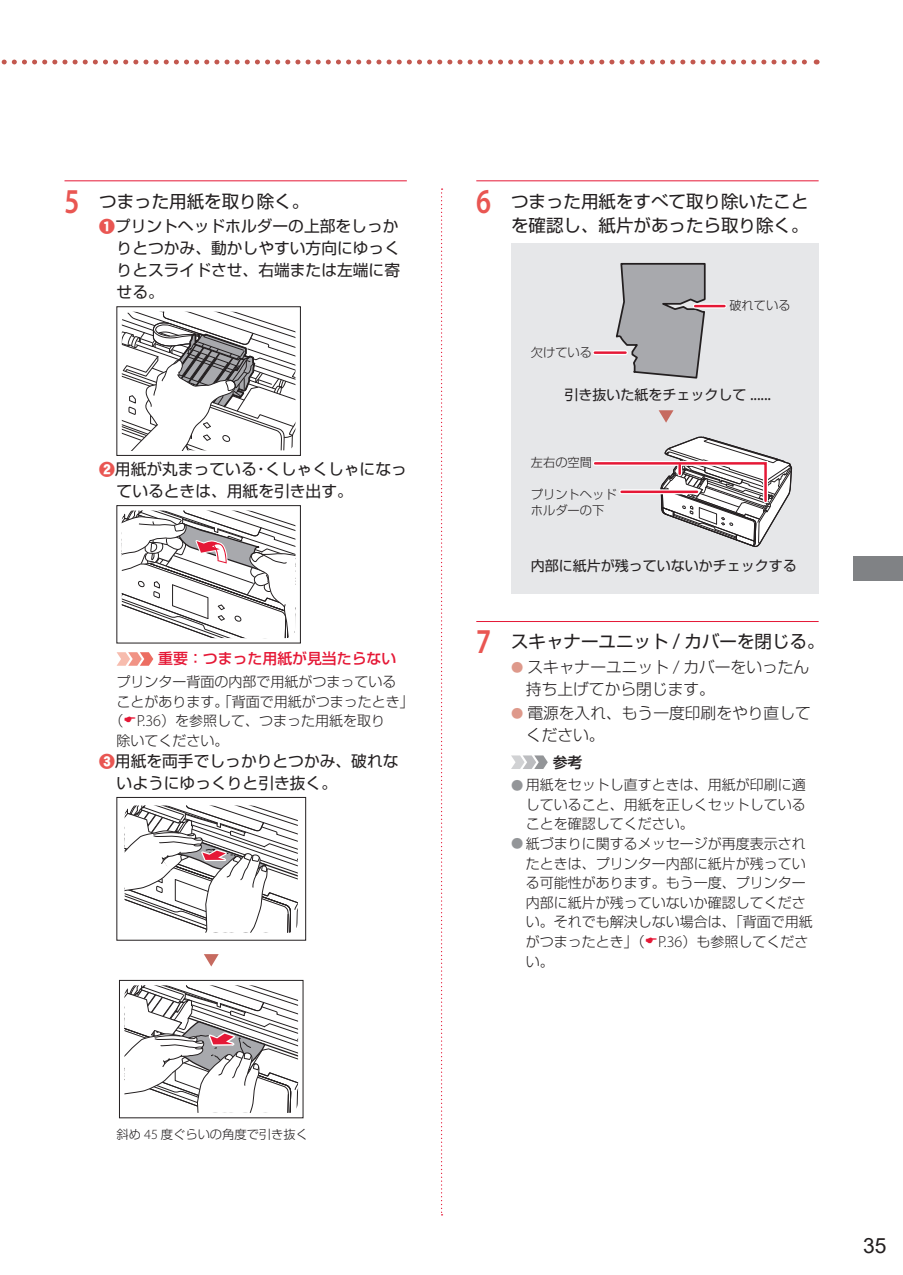
<style>
.page{position:relative;width:903px;height:1275px;background:#fff}
.page>*{position:absolute;margin:0;border:0;box-sizing:border-box;transform-origin:0 0}
.t1{font:21px "Arial";color:#231f20}
.t2{font:17.5px/24.8px "Shin Go Pro";color:#231f20;text-align:right}
.t3{font:15.75px/22.1px "Shin Go Pro";color:#231f20}
.t4{font:300 15.75px/22.1px "Shin Go Pro";color:#231f20}
.t5{font:500 14.88px "Shin Go Pro";color:#e51836}
.t6{font:500 14.88px "Shin Go Pro";color:#231f20}
.t7{font:300 14px/19.6px "Shin Go Pro";color:#231f20;text-align:justify}
.t8{font:14px "Shin Go Pro";color:#231f20}
.t9{font:300 12.25px/15.8px "Shin Go Pro";color:#231f20}
.s1{font-family:"Myriad Pro";font-weight:600;font-size:35px;color:#e95652}
.s2{font-family:"canon round num";color:#e95652}
.s3{font-family:"Myriad Pro";font-size:16.1px}
.s4{font-family:"Myriad Pro";font-size:14.17px}
.s5{font-family:"Myriad Pro";font-size:16.8px}
.s6{font-family:"Myriad Pro";font-size:21px}
.s7{font-weight:400;font-size:12.25px;color:#de998b}
.s8{font-family:"Myriad Pro";font-size:18.03px}
.s9{font-weight:400;font-size:12.25px;color:#939598}
</style>
<div class="page">
<svg style="left:1px;top:60px;width:816px;height:4px"></svg>
<svg style="left:441px;top:189px;width:1px;height:1026px"></svg>
<div style="left:853px;top:556px;width:50px;height:24px;background:#808285"></div>
<hr style="left:64px;top:181px;width:343px;height:1px;background:#e51836">
<svg style="left:122px;top:312px;width:173px;height:138px"></svg>
<div style="left:117px;top:306px;width:184px;height:150px;border:1px solid #231f20"></div>
<svg style="left:122px;top:511px;width:173px;height:127px"></svg>
<div style="left:117px;top:505px;width:184px;height:138px;border:1px solid #231f20"></div>
<svg style="left:117px;top:652px;width:36px;height:14px"></svg>
<div style="left:122px;top:802px;width:179px;height:133px;border:5px solid #fff;border-radius:10px"></div>
<svg style="left:125px;top:805px;width:173px;height:128px"></svg>
<div style="left:117px;top:797px;width:189px;height:143px;border:1px solid #231f20"></div>
<svg style="left:124px;top:985px;width:174px;height:128px"></svg>
<div style="left:119px;top:980px;width:184px;height:138px;border:1px solid #231f20"></div>
<svg style="left:204px;top:954px;width:15px;height:12px"></svg>
<hr style="left:476px;top:181px;width:343px;height:1px;background:#e51836">
<hr style="left:476px;top:621px;width:343px;height:1px;background:#e51836">
<div style="left:511px;top:243px;width:308px;height:351px;background:#e6e7e9"></div>
<svg style="left:616px;top:263px;width:90px;height:116px;background:#a7a7ab"></svg>
<svg style="left:659px;top:410px;width:14px;height:13px"></svg>
<div style="left:695px;top:304px;width:29px;height:5px;background:#f6b1bb"></div>
<hr style="left:695px;top:305px;width:29px;height:2px;background:#e51836">
<div style="left:595px;top:350px;width:30px;height:5px;background:#fff"></div>
<hr style="left:595px;top:351px;width:30px;height:3px;background:#e51836">
<svg style="left:593px;top:437px;width:199px;height:110px"></svg>
<svg style="left:511px;top:755px;width:37px;height:14px"></svg>
<p class="t2" style="left:64px;top:186px;width:246px"><span class="s1">5</span> つまった用紙を取り除く。</p>
<p class="t3" style="left:117px;top:213px;width:285px;text-align:justify;text-indent:-17px"><span class="s2">a</span>プリントヘッドホルダーの上部をしっかりとつかみ、動かしやすい方向にゆっくりとスライドさせ、右端または左端に寄せる。</p>
<p class="t3" style="left:117px;top:456px;width:292px;text-indent:-17px"><span class="s2">b</span>用紙が丸まっている・くしゃくしゃになっているときは、用紙を引き出す。</p>
<p class="t5" style="left:158px;top:647px;width:240px">重要：つまった用紙が見当たらない</p>
<p class="t7" style="left:117px;top:670px;width:281px">プリンター背面の内部で用紙がつまっている</p>
<p class="t7" style="left:117px;top:690px;width:299px">ことがあります。「背面で用紙がつまったとき」</p>
<p class="t7" style="left:110px;top:709px;width:277px">（ <span class="s3">P.36</span>）を参照して、つまった用紙を取り</p>
<p class="t7" style="left:117px;top:729px;width:114px">除いてください。</p>
<p class="t3" style="left:117px;top:748px;width:283px;text-indent:-17px"><span class="s2">c</span>用紙を両手でしっかりとつかみ、破れないようにゆっくりと引き抜く。</p>
<p class="t9" style="left:117px;top:1125px;width:193px">斜め <span class="s4">45</span> 度ぐらいの角度で引き抜く</p>
<p class="t2" style="left:476px;top:186px;width:334px"><span class="s1">6</span> つまった用紙をすべて取り除いたことを確認し、紙片があったら取り除く。</p>
<p class="t9" style="left:531px;top:343px;width:63px">欠けている</p>
<p class="t9" style="left:729px;top:296px;width:63px">破れている</p>
<p class="t8" style="left:565px;top:383px;width:208px">引き抜いた紙をチェックして <span class="s5">......</span></p>
<p class="t9" style="left:531px;top:453px;width:63px">左右の空間</p>
<p class="t9" style="left:531px;top:485px;width:87px">プリントヘッドホルダーの下</p>
<p class="t8" style="left:531px;top:555px;width:267px">内部に紙片が残っていないかチェックする</p>
<p class="t2" style="left:476px;top:627px;width:350px"><span class="s1">7</span> スキャナーユニット <span class="s6">/</span> カバーを閉じる。</p>
<p class="t4" style="left:526px;top:654px;width:285px;text-indent:-15px"><span class="s7">●</span> スキャナーユニット <span class="s8">/</span> カバーをいったん持ち上げてから閉じます。</p>
<p class="t4" style="left:526px;top:700px;width:286px;text-indent:-15px"><span class="s7">●</span> 電源を入れ、もう一度印刷をやり直してください。</p>
<p class="t6" style="left:553px;top:750px;width:31px">参考</p>
<p class="t7" style="left:526px;top:773px;width:281px;text-indent:-15px"><span class="s9">●</span> 用紙をセットし直すときは、用紙が印刷に適していること、用紙を正しくセットしていることを確認してください。</p>
<p class="t7" style="left:526px;top:832px;width:288px;text-align:left;text-indent:-15px"><span class="s9">●</span> 紙づまりに関するメッセージが再度表示されたときは、プリンター内部に紙片が残っている可能性があります。もう一度、プリンター内部に紙片が残っていないか確認してください。それでも解決しない場合は、「背面で用紙がつまったとき」（ <span class="s3">P.36</span>）も参照してください。</p>
<h1 class="t1" style="left:863px;top:1231px;width:25px">35</h1>
</div>
